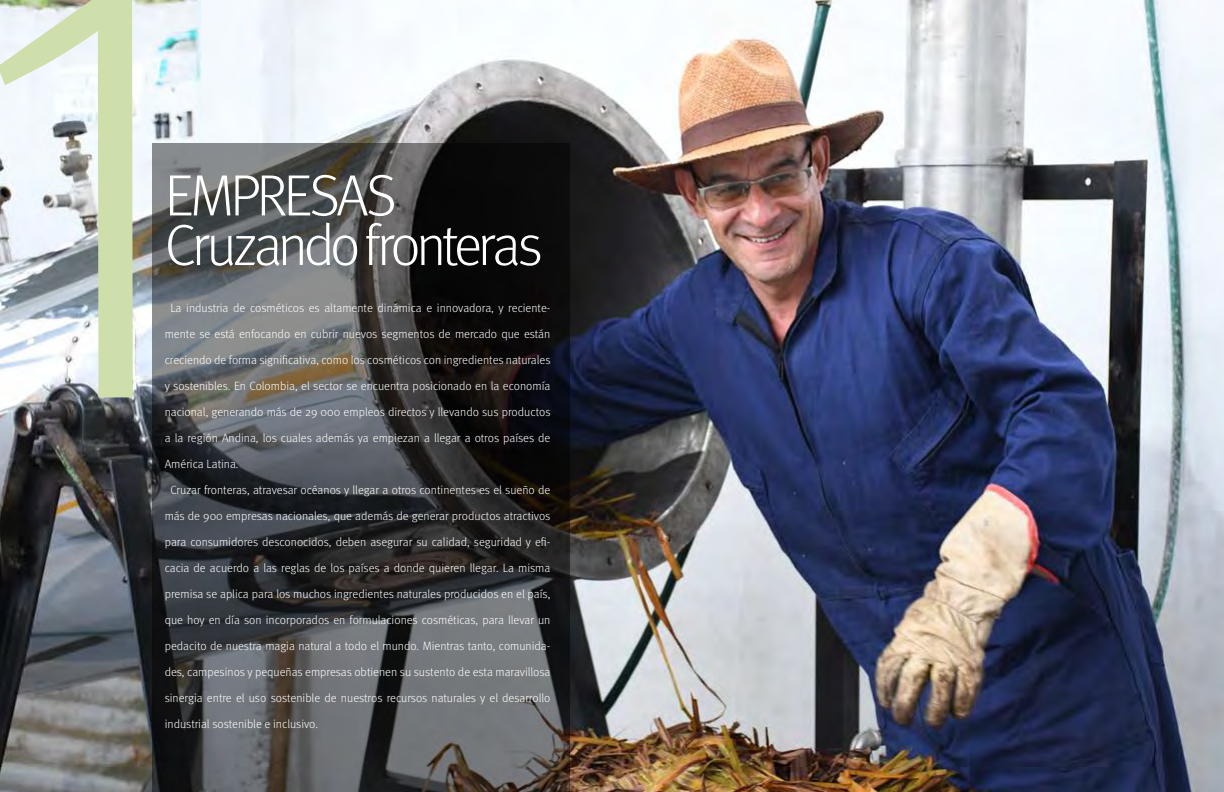
<style>
.page{position:relative;width:1224px;height:792px;background:#fff}
.page>*{position:absolute;margin:0;border:0;box-sizing:border-box;transform-origin:0 0}
.t1{font:300 623.7px "Meta Pro";color:#cfdfac}
.t2{font:300 58.2px/49.6px "Meta Pro";letter-spacing:-.065em;color:#fff}
.t3{font:300 12px "Meta Pro";letter-spacing:-.005em;color:#fff}
</style>
<div class="page">
<img style="left:0;top:0;width:1224px;height:792px">
<svg style="left:152px;top:143px;width:417px;height:649px;background:#424345"></svg>
<h1 class="t1" style="left:-39px;top:-268px;width:296px">1</h1>
<h2 class="t2" style="left:165px;top:168px;width:380px">EMPRESAS<br>Cruzando fronteras</h2>
<p class="t3" style="left:170px;top:299px;width:382px">La industria de cosméticos es altamente dinámica e innovadora, y reciente-</p>
<p class="t3" style="left:165px;top:325px;width:387px">mente se está enfocando en cubrir nuevos segmentos de mercado que están</p>
<p class="t3" style="left:165px;top:351px;width:387px">creciendo de forma significativa, como los cosméticos con ingredientes naturales</p>
<p class="t3" style="left:165px;top:377px;width:387px">y sostenibles. En Colombia, el sector se encuentra posicionado en la economía</p>
<p class="t3" style="left:165px;top:403px;width:387px">nacional, generando más de 29 000 empleos directos y llevando sus productos</p>
<p class="t3" style="left:165px;top:429px;width:387px">a la región Andina, los cuales además ya empiezan a llegar a otros países de</p>
<p class="t3" style="left:165px;top:455px;width:75px">América Latina.</p>
<p class="t3" style="left:170px;top:481px;width:382px">Cruzar fronteras, atravesar océanos y llegar a otros continentes es el sueño de</p>
<p class="t3" style="left:165px;top:507px;width:387px">más de 900 empresas nacionales, que además de generar productos atractivos</p>
<p class="t3" style="left:165px;top:533px;width:387px">para consumidores desconocidos, deben asegurar su calidad, seguridad y efi-</p>
<p class="t3" style="left:165px;top:559px;width:387px">cacia de acuerdo a las reglas de los países a donde quieren llegar. La misma</p>
<p class="t3" style="left:165px;top:585px;width:387px">premisa se aplica para los muchos ingredientes naturales producidos en el país,</p>
<p class="t3" style="left:165px;top:611px;width:387px">que hoy en día son incorporados en formulaciones cosméticas, para llevar un</p>
<p class="t3" style="left:165px;top:637px;width:387px">pedacito de nuestra magia natural a todo el mundo. Mientras tanto, comunida-</p>
<p class="t3" style="left:165px;top:663px;width:387px">des, campesinos y pequeñas empresas obtienen su sustento de esta maravillosa</p>
<p class="t3" style="left:165px;top:689px;width:387px">sinergia entre el uso sostenible de nuestros recursos naturales y el desarrollo</p>
<p class="t3" style="left:165px;top:715px;width:155px">industrial sostenible e inclusivo.</p>
</div>
